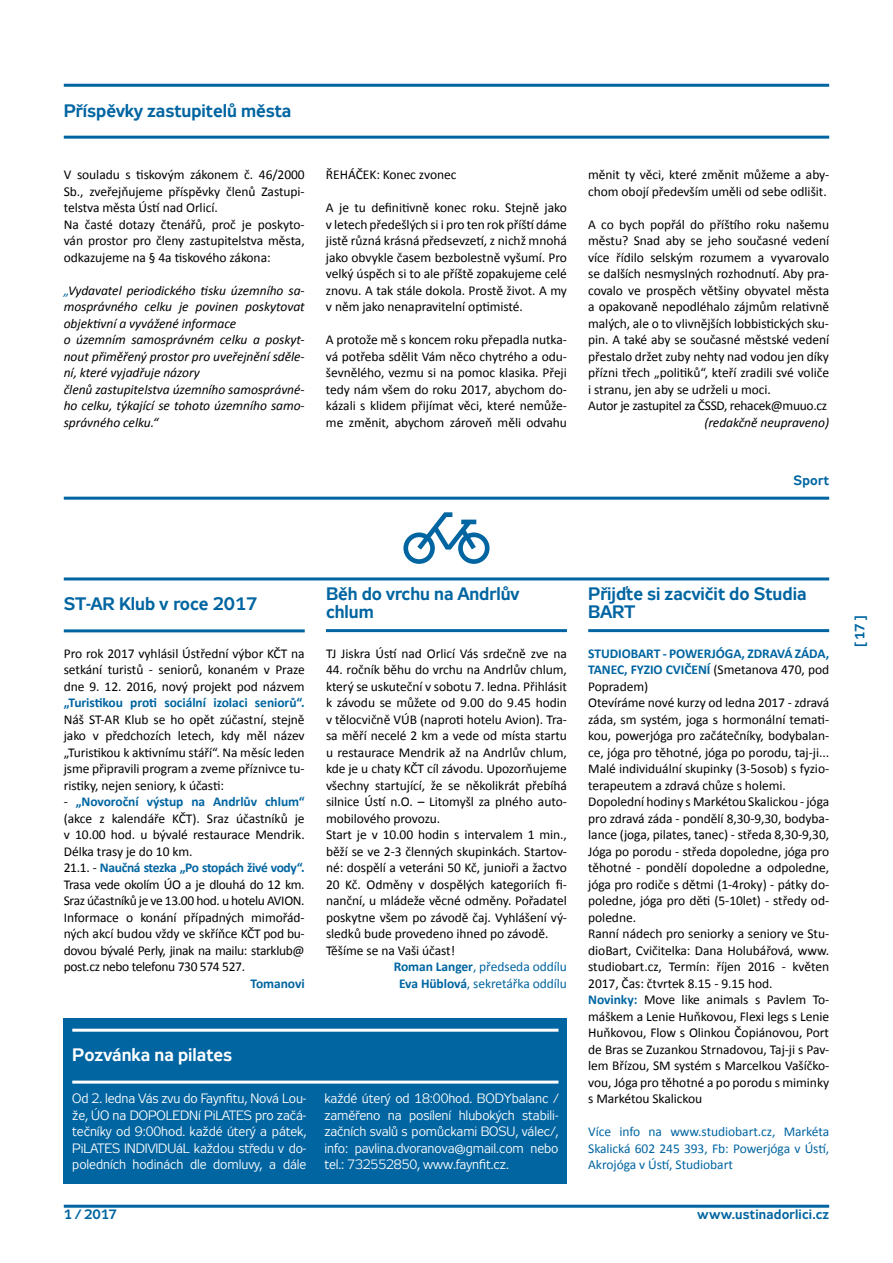
<style>
.page{position:relative;width:893px;height:1263px;background:#fff}
.page>*{position:absolute;margin:0;border:0;box-sizing:border-box;transform-origin:0 0}
.t1{font:700 18px/18px "Zeppelin 31";color:#0065a1}
.t2{font:700 18px "Zeppelin 31";color:#fff}
.t3{font:13.5px/16.5px "Calibri";letter-spacing:-.005em;color:#000}
.t4{font:13.5px/16.5px "Calibri";letter-spacing:-.025em;color:#000}
.t5{font:13.5px/16.5px "Zeppelin 31";letter-spacing:-.005em;color:#fff;text-align:justify}
.t6{font:italic 13.5px/16.5px "Calibri";letter-spacing:-.005em;color:#000}
.t7{font:13.5px/16.5px "Calibri";letter-spacing:-.005em;color:#0065a1;text-align:justify}
.t8{font:700 13.5px "Calibri";letter-spacing:-.005em;color:#0065a1}
.t9{font:700 13.5px "Zeppelin 31";letter-spacing:.015em;color:#0065a1}
.s1{color:#0065a1}
.s2{font-weight:700;color:#0065a1}
.s3{font-weight:700}
</style>
<div class="page">
<hr style="left:64px;top:1205px;width:765px;height:3px;background:#0065a1">
<hr style="left:64px;top:84px;width:765px;height:3px;background:#0065a1">
<hr style="left:64px;top:136px;width:765px;height:3px;background:#0065a1">
<svg style="left:403px;top:512px;width:87px;height:52px"></svg>
<hr style="left:64px;top:577px;width:765px;height:3px;background:#0065a1">
<hr style="left:64px;top:497px;width:765px;height:3px;background:#0065a1">
<hr style="left:588px;top:629px;width:241px;height:3px;background:#0065a1">
<hr style="left:64px;top:629px;width:241px;height:3px;background:#0065a1">
<hr style="left:326px;top:629px;width:241px;height:3px;background:#0065a1">
<div style="left:64px;top:1018px;width:503px;height:166px;background:#0065a1"></div>
<hr style="left:72px;top:1029px;width:486px;height:3px;background:#fff">
<hr style="left:72px;top:1080px;width:486px;height:3px;background:#fff">
<h1 class="t1" style="left:64px;top:103px;width:229px">Příspěvky zastupitelů města</h1>
<p class="t3" style="left:64px;top:167px;width:242px">V souladu s tiskovým zákonem č. 46/2000<br>Sb., zveřejňujeme příspěvky členů Zastupi&shy;telstva města Ústí nad Orlicí.<br>Na časté dotazy čtenářů, proč je poskyto&shy;ván prostor pro členy zastupitelstva města, odkazujeme na § 4a tiskového zákona:</p>
<p class="t6" style="left:64px;top:282px;width:242px"><span class="s1">„</span>Vydavatel periodického tisku územního sa&shy;mosprávného celku je povinen poskytovat objektivní a vyvážené informace<br>o územním samosprávném celku a poskyt&shy;nout přiměřený prostor pro uveřejnění sděle&shy;ní, které vyjadřuje názory<br>členů zastupitelstva územního samosprávné&shy;ho celku, týkající se tohoto územního samo&shy;správného celku.“</p>
<p class="t3" style="left:326px;top:167px;width:132px">ŘEHÁČEK: Konec zvonec</p>
<p class="t3" style="left:326px;top:200px;width:242px;text-align:justify">A je tu definitivně konec roku. Stejně jako v letech předešlých si i pro ten rok příští dáme jistě různá krásná předsevzetí, z nichž mnohá jako obvykle časem bezbolestně vyšumí. Pro velký úspěch si to ale příště zopakujeme celé znovu. A tak stále dokola. Prostě život. A my v něm jako nenapravitelní optimisté.</p>
<p class="t3" style="left:326px;top:332px;width:242px;text-align:justify">A protože mě s koncem roku přepadla nutka&shy;vá potřeba sdělit Vám něco chytrého a odu&shy;ševnělého, vezmu si na pomoc klasika. Přeji tedy nám všem do roku 2017, abychom do&shy;kázali s klidem přijímat věci, které nemůže&shy;me změnit, abychom zároveň měli odvahu</p>
<p class="t3" style="left:588px;top:167px;width:242px">měnit ty věci, které změnit můžeme a aby&shy;chom obojí především uměli od sebe odlišit.</p>
<p class="t3" style="left:588px;top:216px;width:242px">A co bych popřál do příštího roku našemu městu? Snad aby se jeho současné vedení více řídilo selským rozumem a vyvarovalo se dalších nesmyslných rozhodnutí. Aby pra&shy;covalo ve prospěch většiny obyvatel města a opakovaně nepodléhalo zájmům relativně malých, ale o to vlivnějších lobbistických sku&shy;pin. A také aby se současné městské vedení přestalo držet zuby nehty nad vodou jen díky přízni třech „politiků“, kteří zradili své voliče i stranu, jen aby se udrželi u moci.<br>Autor je zastupitel za ČSSD, rehacek@muuo.cz</p>
<p class="t6" style="left:704px;top:413px;width:126px">(redakčně neupraveno)</p>
<p class="t9" style="left:793px;top:472px;width:37px">Sport</p>
<h1 class="t1" style="left:64px;top:596px;width:195px">ST-AR Klub v roce 2017</h1>
<p class="t3" style="left:64px;top:645px;width:242px;text-align:justify">Pro rok 2017 vyhlásil Ústřední výbor KČT na setkání turistů - seniorů, konaném v Praze dne 9. 12. 2016, nový projekt pod názvem</p>
<p class="t8" style="left:64px;top:694px;width:243px">„Turistikou proti sociální izolaci seniorů“.</p>
<p class="t3" style="left:64px;top:711px;width:242px;text-align:justify">Náš ST-AR Klub se ho opět zúčastní, stejně jako v předchozích letech, kdy měl název „Turistikou k aktivnímu stáří“. Na měsíc leden jsme připravili program a zveme příznivce tu&shy;ristiky, nejen seniory, k účasti:</p>
<p class="t4" style="left:64px;top:794px;width:243px">- <span class="s2">„Novoroční výstup na Andrlův chlum“ </span>(akce z kalendáře KČT). Sraz účastníků je v 10.00 hod. u bývalé restaurace Mendrik.<br>Délka trasy je do 10 km.<br>21.1. - <span class="s2">Naučná stezka „Po stopách živé vody“.<br></span>Trasa vede okolím ÚO a je dlouhá do 12 km.<br>Sraz účastníků je ve 13.00 hod. u hotelu AVION.<br>Informace o konání případných mimořád&shy;ných akcí budou vždy ve skříňce KČT pod bu&shy;dovou bývalé Perly, jinak na mailu: starklub@ post.cz nebo telefonu 730 574 527.</p>
<p class="t8" style="left:251px;top:975px;width:56px">Tomanovi</p>
<h1 class="t1" style="left:326px;top:587px;width:195px">Běh do vrchu na Andrlův chlum</h1>
<p class="t3" style="left:326px;top:645px;width:242px">TJ Jiskra Ústí nad Orlicí Vás srdečně zve na</p>
<p class="t3" style="left:326px;top:662px;width:242px">44. ročník běhu do vrchu na Andrlův chlum,</p>
<p class="t3" style="left:326px;top:678px;width:242px">který se uskuteční v sobotu 7. ledna. Přihlásit</p>
<p class="t3" style="left:326px;top:695px;width:242px">k závodu se můžete od 9.00 do 9.45 hodin</p>
<p class="t3" style="left:326px;top:711px;width:242px">v tělocvičně VÚB (naproti hotelu Avion). Tra-</p>
<p class="t3" style="left:326px;top:728px;width:242px">sa měří necelé 2 km a vede od místa startu</p>
<p class="t3" style="left:326px;top:744px;width:242px">u restaurace Mendrik až na Andrlův chlum,</p>
<p class="t3" style="left:326px;top:761px;width:242px">kde je u chaty KČT cíl závodu. Upozorňujeme</p>
<p class="t3" style="left:326px;top:777px;width:242px">všechny startující, že se několikrát přebíhá</p>
<p class="t3" style="left:326px;top:794px;width:242px">silnice Ústí n.O. – Litomyšl za plného auto-</p>
<p class="t3" style="left:326px;top:810px;width:116px">mobilového provozu.</p>
<p class="t3" style="left:326px;top:827px;width:242px">Start je v 10.00 hodin s intervalem 1 min.,</p>
<p class="t3" style="left:326px;top:843px;width:242px">běží se ve 2-3 členných skupinkách. Startov-</p>
<p class="t3" style="left:326px;top:860px;width:242px">né: dospělí a veteráni 50 Kč, junioři a žactvo</p>
<p class="t3" style="left:326px;top:876px;width:242px">20 Kč. Odměny v dospělých kategoriích fi-</p>
<p class="t3" style="left:326px;top:893px;width:242px">nanční, u mládeže věcné odměny. Pořadatel</p>
<p class="t3" style="left:326px;top:909px;width:242px">poskytne všem po závodě čaj. Vyhlášení vý-</p>
<p class="t3" style="left:326px;top:926px;width:224px">sledků bude provedeno ihned po závodě.</p>
<p class="t3" style="left:326px;top:942px;width:131px">Těšíme se na Vaši účast!</p>
<p class="t7" style="left:394px;top:959px;width:175px"><span class="s3">Roman Langer</span>, předseda oddílu</p>
<p class="t7" style="left:399px;top:975px;width:169px"><span class="s3">Eva Hüblová</span>, sekretářka oddílu</p>
<h1 class="t2" style="left:72px;top:1045px;width:161px">Pozvánka na pilates</h1>
<p class="t5" style="left:72px;top:1092px;width:236px">Od 2. ledna Vás zvu do Faynfitu, Nová Lou&shy;že, ÚO na DOPOLEDNí PiLATES pro začá&shy;tečníky od 9:00hod. každé úterý a pátek, PiLATES INDIVIDUáL každou středu v do&shy;poledních hodinách dle domluvy, a dále</p>
<p class="t5" style="left:324px;top:1092px;width:236px">každé úterý od 18:00hod. BODYbalanc / zaměřeno na posílení hlubokých stabili&shy;začních svalů s pomůckami BOSU, válec/, info: pavlina.dvoranova@gmail.com nebo tel.: 732552850, www.faynfit.cz.</p>
<p class="t9" style="left:64px;top:1206px;width:54px">1 / 2017</p>
<h1 class="t1" style="left:588px;top:587px;width:220px">Přijďte si zacvičit do Studia<br>BART</h1>
<p class="t3" style="left:588px;top:645px;width:242px"><span class="s2">STUDIOBART - POWERJÓGA, ZDRAVÁ ZÁDA, TANEC, FYZIO CVIČENÍ</span> (Smetanova 470, pod Popradem)<br>Otevíráme nové kurzy od ledna 2017 - zdravá záda, sm systém, joga s hormonální temati&shy;kou, powerjóga pro začátečníky, bodybalan&shy;ce, jóga pro těhotné, jóga po porodu, taj-ji...<br>Malé individuální skupinky (3-5osob) s fyzio&shy;terapeutem a zdravá chůze s holemi.<br>Dopolední hodiny s Markétou Skalickou - jóga pro zdravá záda - pondělí 8,30-9,30, bodyba&shy;lance (joga, pilates, tanec) - středa 8,30-9,30, Jóga po porodu - středa dopoledne, jóga pro těhotné - pondělí dopoledne a odpoledne, jóga pro rodiče s dětmi (1-4roky) - pátky do&shy;poledne, jóga pro děti (5-10let) - středy od&shy;poledne.<br>Ranní nádech pro seniorky a seniory ve Stu&shy;dioBart, Cvičitelka: Dana Holubářová, www. studiobart.cz, Termín: říjen 2016 - květen 2017, Čas: čtvrtek 8.15 - 9.15 hod.<br><span class="s2">Novinky:</span> Move like animals s Pavlem To&shy;máškem a Lenie Huňkovou, Flexi legs s Lenie Huňkovou, Flow s Olinkou Čopiánovou, Port de Bras se Zuzankou Strnadovou, Taj-ji s Pav&shy;lem Břízou, SM systém s Marcelkou Vašíčko&shy;vou, Jóga pro těhotné a po porodu s miminky s Markétou Skalickou</p>
<p class="t7" style="left:588px;top:1124px;width:242px">Více info na www.studiobart.cz, Markéta Skalická 602 245 393, Fb: Powerjóga v Ústí, Akrojóga v Ústí, Studiobart</p>
<p class="t9" style="left:698px;top:1206px;width:133px">www.ustinadorlici.cz</p>
<p class="t9" style="left:852px;top:647px;width:33px;rotate:-90deg">[ 17 ]</p>
</div>
